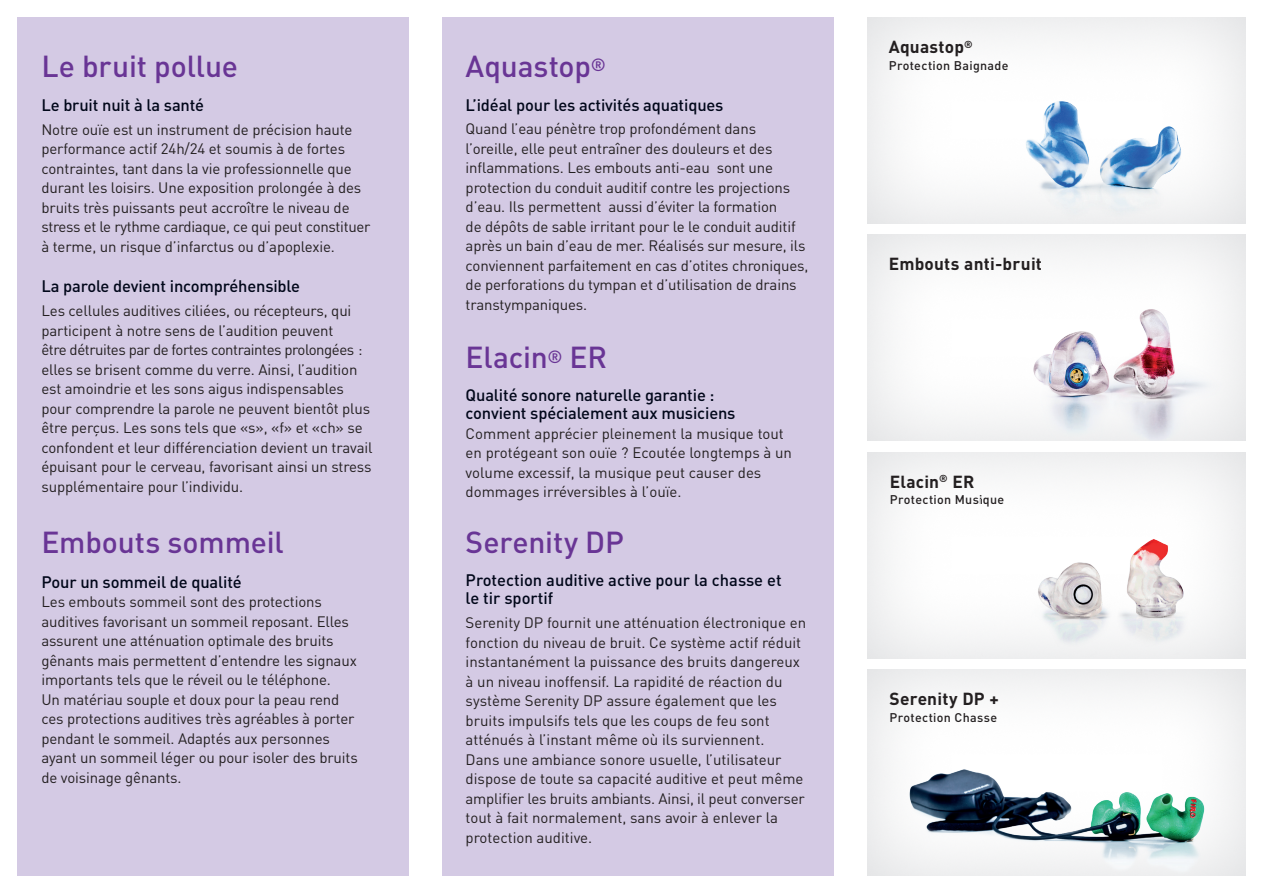
<style>
.page{position:relative;width:1263px;height:893px;background:#fff}
.page>*{position:absolute;margin:0;border:0;box-sizing:border-box;transform-origin:0 0}
.t1{font:500 30px "DIN";letter-spacing:-.005em;color:#693595}
.t2{font:700 17.25px "DIN";letter-spacing:.01em;color:#231f20}
.t3{font:500 16.5px/18px "DIN";letter-spacing:-.01em;color:#01071a}
.t4{font:15px/19.5px "DIN";letter-spacing:-.01em;color:#231f20}
.t5{font:500 12.45px "DIN";letter-spacing:.025em;color:#231f20}
</style>
<div class="page">
<div style="left:17px;top:17px;width:391px;height:859px;background:#d4cae4"></div>
<div style="left:442px;top:17px;width:391px;height:859px;background:#d4cae4"></div>
<div style="left:867px;top:15px;width:379px;height:210px;background:#f8f8f8"></div>
<div style="left:867px;top:232px;width:379px;height:210px;background:#f6f7f7"></div>
<div style="left:867px;top:450px;width:379px;height:210px;background:#f8f9f9"></div>
<div style="left:867px;top:667px;width:379px;height:210px;background:#f8f9f9"></div>
<img style="left:958px;top:301px;width:288px;height:140px">
<img style="left:1026px;top:101px;width:194px;height:122px">
<img style="left:875px;top:769px;width:363px;height:107px">
<img style="left:1038px;top:539px;width:197px;height:119px">
<h1 class="t1" style="left:41px;top:47px;width:198px">Le bruit pollue</h1>
<h1 class="t1" style="left:466px;top:47px;width:142px">Aquastop<sup>®</sup></h1>
<p class="t3" style="left:41px;top:96px;width:164px">Le bruit nuit à la santé</p>
<p class="t4" style="left:41px;top:119px;width:330px">Notre ouïe est un instrument de précision haute performance actif 24h/24 et soumis à de fortes contraintes, tant dans la vie professionnelle que durant les loisirs. Une exposition prolongée à des bruits très puissants peut accroître le niveau de stress et le rythme cardiaque, ce qui peut constituer à terme, un risque d’infarctus ou d’apoplexie.</p>
<p class="t3" style="left:41px;top:277px;width:260px">La parole devient incompréhensible</p>
<p class="t4" style="left:41px;top:301px;width:333px">Les cellules auditives ciliées, ou récepteurs, qui participent à notre sens de l’audition peuvent<br>être détruites par de fortes contraintes prolongées : elles se brisent comme du verre. Ainsi, l’audition est amoindrie et les sons aigus indispensables pour comprendre la parole ne peuvent bientôt plus être perçus. Les sons tels que «s», «f» et «ch» se confondent et leur différenciation devient un travail épuisant pour le cerveau, favorisant ainsi un stress supplémentaire pour l’individu.</p>
<p class="t3" style="left:466px;top:95px;width:259px">L’idéal pour les activités aquatiques</p>
<p class="t4" style="left:466px;top:119px;width:344px">Quand l’eau pénètre trop profondément dans l’oreille, elle peut entraîner des douleurs et des inflammations. Les embouts anti-eau sont une protection du conduit auditif contre les projections d’eau. Ils permettent aussi d’éviter la formation<br>de dépôts de sable irritant pour le le conduit auditif après un bain d’eau de mer. Réalisés sur mesure, ils conviennent parfaitement en cas d’otites chroniques, de perforations du tympan et d’utilisation de drains transtympaniques.</p>
<h1 class="t1" style="left:466px;top:338px;width:143px">Elacin<sup>®</sup> ER</h1>
<p class="t3" style="left:466px;top:386px;width:271px">Qualité sonore naturelle garantie : convient spécialement aux musiciens</p>
<p class="t4" style="left:466px;top:423px;width:328px">Comment apprécier pleinement la musique tout en protégeant son ouïe ? Ecoutée longtemps à un volume excessif, la musique peut causer des dommages irréversibles à l’ouïe.</p>
<h1 class="t1" style="left:41px;top:523px;width:244px">Embouts sommeil</h1>
<h1 class="t1" style="left:466px;top:523px;width:160px">Serenity DP</h1>
<p class="t3" style="left:41px;top:572px;width:202px">Pour un sommeil de qualité</p>
<p class="t4" style="left:41px;top:592px;width:318px">Les embouts sommeil sont des protections auditives favorisant un sommeil reposant. Elles assurent une atténuation optimale des bruits gênants mais permettent d’entendre les signaux importants tels que le réveil ou le téléphone.<br>Un matériau souple et doux pour la peau rend ces protections auditives très agréables à porter pendant le sommeil. Adaptés aux personnes ayant un sommeil léger ou pour isoler des bruits de voisinage gênants.</p>
<p class="t3" style="left:466px;top:571px;width:318px">Protection auditive active pour la chasse et le tir sportif</p>
<p class="t4" style="left:466px;top:613px;width:342px">Serenity DP fournit une atténuation électronique en fonction du niveau de bruit. Ce système actif réduit instantanément la puissance des bruits dangereux à un niveau inoffensif. La rapidité de réaction du système Serenity DP assure également que les bruits impulsifs tels que les coups de feu sont atténués à l’instant même où ils surviennent.<br>Dans une ambiance sonore usuelle, l’utilisateur dispose de toute sa capacité auditive et peut même amplifier les bruits ambiants. Ainsi, il peut converser tout à fait normalement, sans avoir à enlever la protection auditive.</p>
<p class="t2" style="left:889px;top:36px;width:85px">Aquastop<sup>®</sup></p>
<p class="t5" style="left:889px;top:57px;width:121px">Protection Baignade</p>
<p class="t2" style="left:889px;top:253px;width:155px">Embouts anti-bruit</p>
<p class="t2" style="left:890px;top:470px;width:86px">Elacin<sup>®</sup> ER</p>
<p class="t5" style="left:890px;top:492px;width:116px">Protection Musique</p>
<p class="t2" style="left:889px;top:688px;width:111px">Serenity DP +</p>
<p class="t5" style="left:889px;top:709px;width:109px">Protection Chasse</p>
</div>
